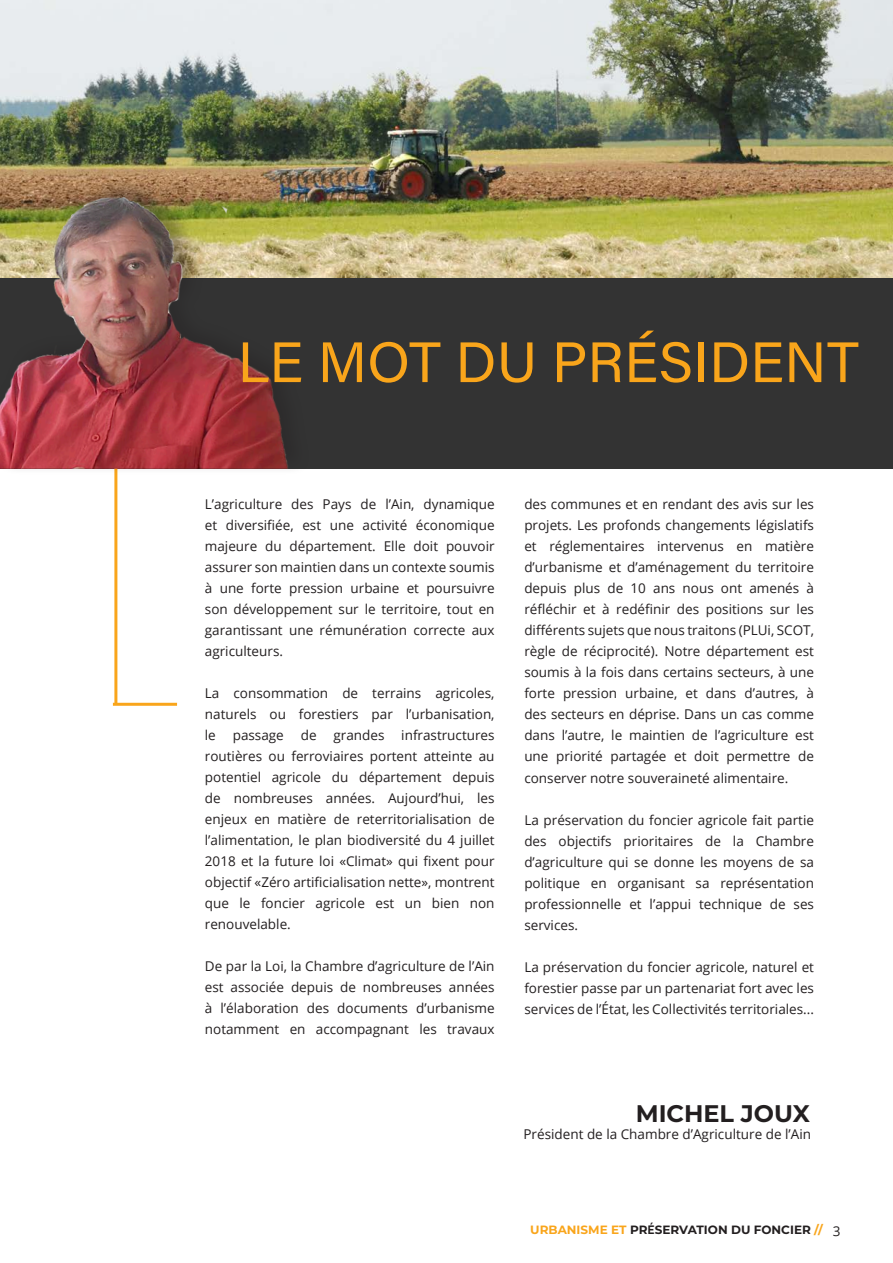
<style>
.page{position:relative;width:893px;height:1263px;background:#fff}
.page>*{position:absolute;margin:0;border:0;box-sizing:border-box;transform-origin:0 0}
.Title_01{font:57px "Acumin Pro";color:#f9a51b}
.Title_05{font:700 24px "Montserrat";color:#231f20}
.Text_04_Left{font:13.5px/21px "Open Sans";color:#231f20;text-align:justify}
.Text_04_Center{font:13.5px "Open Sans";color:#231f20}
.Logo_03{font:700 12px "Montserrat";color:#231f20}
.s1{color:#f9a51b}
.s2{font-family:"DIN"}
</style>
<div class="page">
<img style="left:0;top:0;width:893px;height:278px">
<div style="left:0;top:278px;width:893px;height:191px;background:#333"></div>
<hr style="left:114px;top:266px;width:3px;height:438px;background:#f9a51b">
<hr style="left:113px;top:703px;width:64px;height:3px;background:#f9a51b">
<div style="left:0;top:177px;width:310px;height:298px;background:#fafafa"></div>
<img style="left:0;top:168px;width:337px;height:301px">
<p class="Title_01" style="left:238px;top:323px;width:623px">LE MOT DU PRÉSIDENT</p>
<p class="Text_04_Left" style="left:205px;top:493px;width:291px">L’agriculture des Pays de l’Ain, dynamique et diversifiée, est une activité économique majeure du département. Elle doit pouvoir assurer son maintien dans un contexte soumis à une forte pression urbaine et poursuivre son développement sur le territoire, tout en garantissant une rémunération correcte aux agriculteurs.</p>
<p class="Text_04_Left" style="left:205px;top:682px;width:291px">La consommation de terrains agricoles, naturels ou forestiers par l’urbanisation, le passage de grandes infrastructures routières ou ferroviaires portent atteinte au potentiel agricole du département depuis de nombreuses années. Aujourd’hui, les enjeux en matière de reterritorialisation de l’alimentation, le plan biodiversité du 4 juillet 2018 et la future loi «Climat» qui fixent pour objectif «Zéro artificialisation nette», montrent que le foncier agricole est un bien non renouvelable.</p>
<p class="Text_04_Left" style="left:205px;top:956px;width:291px">De par la Loi, la Chambre d’agriculture de l’Ain est associée depuis de nombreuses années à l’élaboration des documents d’urbanisme notamment en accompagnant les travaux</p>
<p class="Text_04_Left" style="left:524px;top:494px;width:291px">des communes et en rendant des avis sur les projets. Les profonds changements législatifs et réglementaires intervenus en matière d’urbanisme et d’aménagement du territoire depuis plus de 10 ans nous ont amenés à réfléchir et à redéfinir des positions sur les différents sujets que nous traitons (PLUi, SCOT, règle de réciprocité). Notre département est soumis à la fois dans certains secteurs, à une forte pression urbaine, et dans d’autres, à des secteurs en déprise. Dans un cas comme dans l’autre, le maintien de l’agriculture est une priorité partagée et doit permettre de conserver notre souveraineté alimentaire.</p>
<p class="Text_04_Left" style="left:524px;top:809px;width:291px">La préservation du foncier agricole fait partie des objectifs prioritaires de la Chambre d’agriculture qui se donne les moyens de sa politique en organisant sa représentation professionnelle et l’appui technique de ses services.</p>
<p class="Text_04_Left" style="left:524px;top:956px;width:291px">La préservation du foncier agricole, naturel et forestier passe par un partenariat fort avec les services de l’État, les Collectivités territoriales...</p>
<p class="Title_05" style="left:636px;top:1096px;width:176px">MICHEL JOUX</p>
<p class="Text_04_Left" style="left:523px;top:1123px;width:289px">Président de la Chambre d’Agriculture de l’Ain</p>
<p class="Logo_03" style="left:530px;top:1221px;width:294px"><span class="s1">URBANISME ET</span> PR<span class="s2">É</span>SERVATION DU FONCIER <span class="s1">//</span></p>
<p class="Text_04_Center" style="left:833px;top:1222px;width:9px">3</p>
</div>
